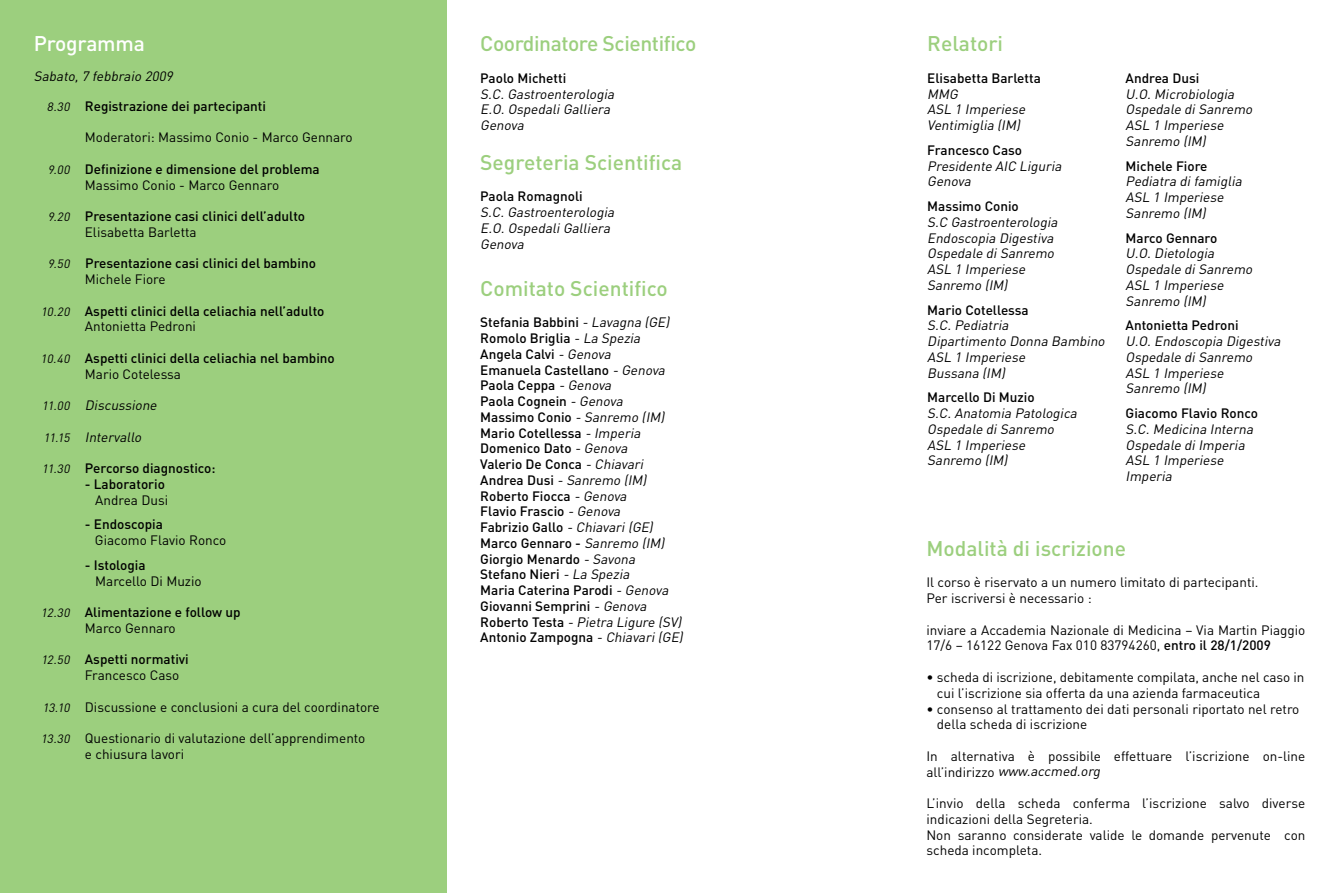
<style>
.page{position:relative;width:1340px;height:893px;background:#fff}
.page>*{position:absolute;margin:0;border:0;box-sizing:border-box;transform-origin:0 0}
.t1{font:500 21px "DIN";color:#9ccf7e}
.t2{font:500 21px "DIN";letter-spacing:-.02em;color:#9ccf7e}
.t3{font:500 21px "DIN";letter-spacing:-.01em;color:#fff}
.t4{font:500 13.5px/15.8px "DIN";color:#000}
.t5{font:13.5px/15.8px "DIN";color:#000}
.t6{font:italic 13.5px/15.8px "DIN";color:#000}
.s1{font-weight:400;font-style:italic;font-size:12px}
.s2{font-weight:400}
.s3{font-size:12px}
.s4{font-style:italic;font-size:12px}
.s5{font-weight:400;font-style:italic}
.s6{font-weight:500}
.s7{font-style:italic}
</style>
<div class="page">
<div style="left:0;top:0;width:446px;height:893px;background:#9ccf7e"></div>
<h1 class="t3" style="left:34px;top:30px;width:112px">Programma</h1>
<p class="t6" style="left:34px;top:68px;width:143px">Sabato,7 febbraio 2009</p>
<p class="t4" style="left:47px;top:98px;width:221px"><span class="s1">8.30</span> Registrazione dei partecipanti</p>
<p class="t5" style="left:85px;top:129px;width:269px">Moderatori: Massimo Conio - Marco Gennaro</p>
<p class="t4" style="left:48px;top:161px;width:273px;text-align:center"><span class="s1">9.00</span> Definizione e dimensione del problema<br><span class="s2">Massimo Conio - Marco Gennaro</span></p>
<p class="t4" style="left:85px;top:208px;width:222px;text-indent:-37px"><span class="s1">9.20</span> Presentazione casi clinici dell’adulto<br><span class="s2">Elisabetta Barletta</span></p>
<p class="t4" style="left:85px;top:255px;width:232px;text-indent:-37px"><span class="s1">9.50</span> Presentazione casi clinici del bambino<br><span class="s2">Michele Fiore</span></p>
<p class="t4" style="left:85px;top:302px;width:241px;text-indent:-44px"><span class="s1">10.20</span> Aspetti clinici della celiachia nell’adulto<br><span class="s2">Antonietta Pedroni</span></p>
<p class="t4" style="left:85px;top:350px;width:251px;text-indent:-44px"><span class="s1">10.40</span> Aspetti clinici della celiachia nel bambino<br><span class="s2">Mario Cotelessa</span></p>
<p class="t6" style="left:42px;top:397px;width:119px"><span class="s3">11.00</span> Discussione</p>
<p class="t6" style="left:44px;top:429px;width:102px"><span class="s3">11.15</span> Intervallo</p>
<p class="t4" style="left:42px;top:460px;width:175px"><span class="s1">11.30</span> Percorso diagnostico:</p>
<p class="t4" style="left:85px;top:476px;width:82px">- Laboratorio</p>
<p class="t5" style="left:95px;top:492px;width:74px">Andrea Dusi</p>
<p class="t4" style="left:85px;top:516px;width:80px">- Endoscopia</p>
<p class="t5" style="left:95px;top:532px;width:133px">Giacomo Flavio Ronco</p>
<p class="t4" style="left:85px;top:557px;width:62px">- Istologia</p>
<p class="t5" style="left:95px;top:573px;width:108px">Marcello Di Muzio</p>
<p class="t4" style="left:85px;top:604px;width:157px;text-indent:-44px"><span class="s1">12.30</span> Alimentazione e follow up<br><span class="s2">Marco Gennaro</span></p>
<p class="t4" style="left:85px;top:651px;width:105px;text-indent:-44px"><span class="s1">12.50</span> Aspetti normativi<br><span class="s2">Francesco Caso</span></p>
<p class="t5" style="left:42px;top:699px;width:339px"><span class="s4">13.10</span> Discussione e conclusioni a cura del coordinatore</p>
<p class="t5" style="left:85px;top:730px;width:282px;text-indent:-44px"><span class="s4">13.30</span> Questionario di valutazione dell’apprendimento e chiusura lavori</p>
<h1 class="t2" style="left:480px;top:30px;width:217px">Coordinatore Scientifico</h1>
<p class="t4" style="left:480px;top:70px;width:87px">Paolo Michetti</p>
<p class="t6" style="left:480px;top:86px;width:138px">S.C.Gastroenterologia<br>E.O.OspedaliGalliera<br>Genova</p>
<h1 class="t1" style="left:480px;top:149px;width:203px">Segreteria Scientifica</h1>
<p class="t4" style="left:480px;top:188px;width:104px">Paola Romagnoli</p>
<p class="t6" style="left:480px;top:204px;width:138px">S.C.Gastroenterologia<br>E.O.OspedaliGalliera<br>Genova</p>
<h1 class="t1" style="left:480px;top:275px;width:189px">Comitato Scientifico</h1>
<p class="t4" style="left:480px;top:314px;width:207px">Stefania Babbini <span class="s5">- Lavagna (GE)<br></span>Romolo Briglia <span class="s5">- La Spezia<br></span>Angela Calvi <span class="s5">- Genova<br></span>Emanuela Castellano <span class="s5">- Genova<br></span>Paola Ceppa <span class="s5">- Genova<br></span>Paola Cognein <span class="s5">- Genova<br></span>Massimo Conio <span class="s5">- Sanremo (IM)<br></span>Mario Cotellessa <span class="s5">- Imperia<br></span>Domenico Dato <span class="s5">- Genova<br></span>Valerio De Conca <span class="s5">- Chiavari<br></span>An d rea D us i <span class="s5">- Sanremo (IM)<br></span>Roberto Fiocca <span class="s5">- Genova<br></span>Flavio Frascio <span class="s5">- Genova<br></span>Fabrizio Gallo <span class="s5">- Chiavari(GE)<br></span>Marco Gennaro - <span class="s5">Sanremo (IM)<br></span>Giorgio Menardo <span class="s5">- Savona<br></span>Stefano Nieri <span class="s5">- La Spezia<br></span>Maria Caterina Parodi <span class="s5">- Genova<br></span>Giovanni Semprini <span class="s5">- Genova<br></span>R o b e rt o Te s t a <span class="s5">- Pietra Ligure (SV)<br></span>Antonio Zampogna <span class="s5">- Chiavari(GE)</span></p>
<h1 class="t1" style="left:927px;top:30px;width:77px">Relatori</h1>
<p class="t4" style="left:927px;top:70px;width:115px">Elisabetta Barletta</p>
<p class="t6" style="left:927px;top:86px;width:102px">MMG<br>ASL 1 Imperiese<br>Ventimiglia (IM)</p>
<p class="t4" style="left:927px;top:142px;width:96px">Francesco Caso</p>
<p class="t6" style="left:927px;top:158px;width:139px">Presidente AIC Liguria<br>Genova</p>
<p class="t4" style="left:927px;top:198px;width:93px">Massimo Conio</p>
<p class="t6" style="left:927px;top:214px;width:135px">S.C Gastroenterologia<br>Endoscopia Digestiva<br>Ospedale diSanremo<br>ASL 1 Imperiese<br>Sanremo (IM)</p>
<p class="t4" style="left:927px;top:301px;width:103px">Mario Cotellessa</p>
<p class="t6" style="left:927px;top:317px;width:182px">S.C.Pediatria<br>Dipartimento Donna Bambino<br>ASL 1 Imperiese<br>Bussana (IM)</p>
<p class="t4" style="left:927px;top:389px;width:109px">Marcello Di Muzio</p>
<p class="t6" style="left:927px;top:405px;width:154px">S.C.Anatomia Patologica<br>Ospedale diSanremo<br>ASL 1 Imperiese<br>Sanremo (IM)</p>
<p class="t4" style="left:1125px;top:70px;width:75px">Andrea Dusi</p>
<p class="t6" style="left:1125px;top:86px;width:131px">U.O.Microbiologia<br>Ospedale diSanremo<br>ASL 1 Imperiese<br>Sanremo (IM)</p>
<p class="t4" style="left:1125px;top:157px;width:83px">Michele Fiore</p>
<p class="t6" style="left:1125px;top:173px;width:121px">Pediatra difamiglia<br>ASL 1 Imperiese<br>Sanremo (IM)</p>
<p class="t4" style="left:1125px;top:229px;width:93px">Marco Gennaro</p>
<p class="t6" style="left:1125px;top:245px;width:131px">U.O.Dietologia<br>Ospedale diSanremo<br>ASL 1 Imperiese<br>Sanremo (IM)</p>
<p class="t4" style="left:1125px;top:317px;width:115px">Antonietta Pedroni</p>
<p class="t6" style="left:1125px;top:333px;width:159px">U.O.Endoscopia Digestiva<br>Ospedale diSanremo<br>ASL 1 Imperiese<br>Sanremo (IM)</p>
<p class="t4" style="left:1125px;top:405px;width:134px">Giacomo Flavio Ronco</p>
<p class="t6" style="left:1125px;top:421px;width:132px">S.C.Medicina Interna<br>Ospedale diImperia<br>ASL 1 Imperiese<br>Imperia</p>
<h1 class="t1" style="left:926px;top:535px;width:201px">Modalità di iscrizione</h1>
<p class="t5" style="left:926px;top:574px;width:333px">Il corso è riservato a un numero limitato di partecipanti.<br>Per iscriversi è necessario :</p>
<p class="t5" style="left:926px;top:622px;width:380px">inviare a Accademia Nazionale di Medicina – Via Martin Piaggio<br>17/6 – 16122 Genova Fax 010 83794260, <span class="s6">entro il 28/1/2009</span></p>
<p class="t5" style="left:936px;top:669px;width:369px;text-indent:-11px">• scheda di iscrizione, debitamente compilata, anche nel caso in cui l’iscrizione sia offerta da una azienda farmaceutica</p>
<p class="t5" style="left:936px;top:700px;width:364px;text-indent:-11px">• consenso al trattamento dei dati personali riportato nel retro della scheda di iscrizione</p>
<p class="t5" style="left:926px;top:748px;width:380px">In alternativa è possibile effettuare l’iscrizione on-line a l l’ i n d i ri zzo <span class="s7">www.accmed.org</span></p>
<p class="t5" style="left:926px;top:795px;width:380px">L’invio della scheda conferma l’iscrizione salvo diverse indicazioni della Segreteria.<br>Non saranno considerate valide le domande pervenute con scheda incompleta.</p>
</div>
